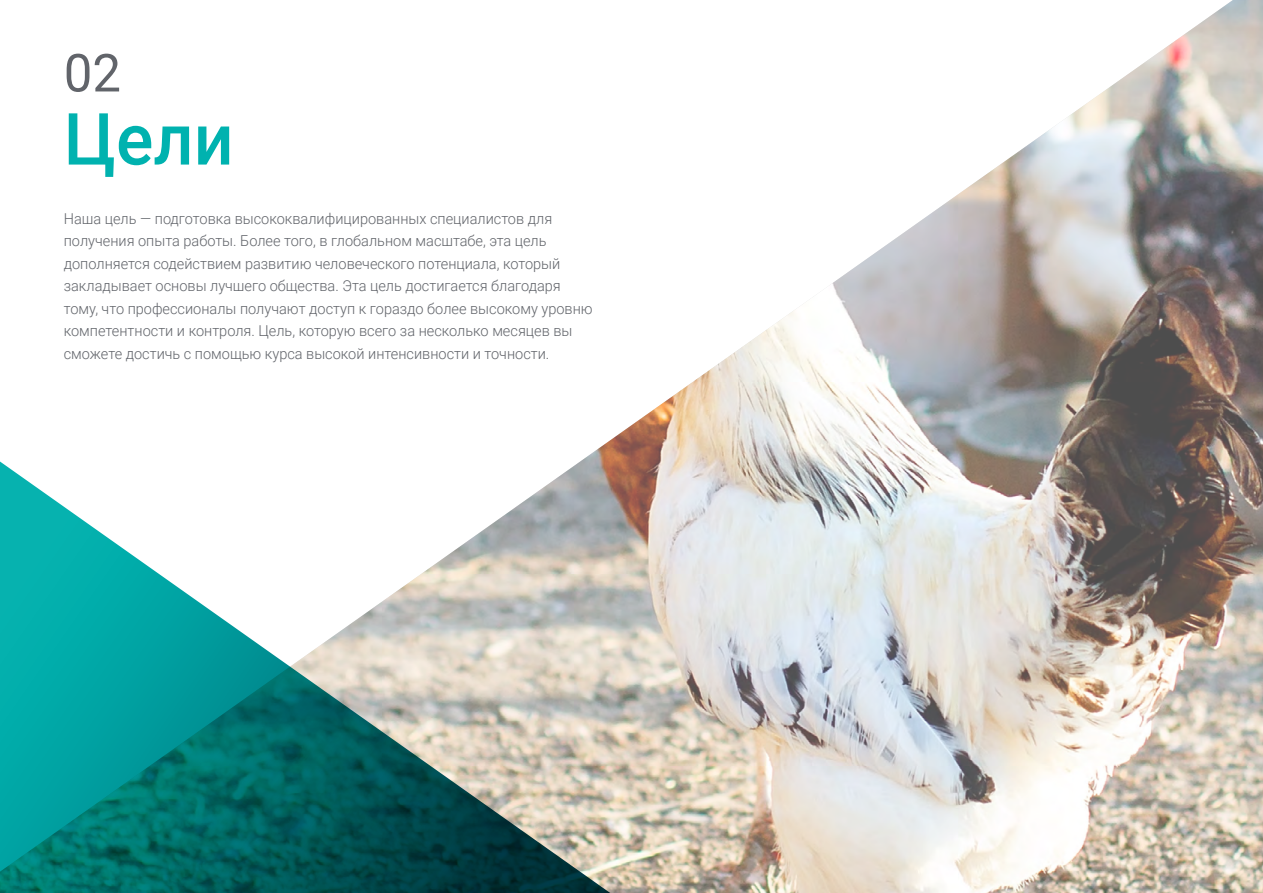
<style>
.page{position:relative;width:1263px;height:893px;background:#fff}
.page>*{position:absolute;margin:0;border:0;box-sizing:border-box;transform-origin:0 0}
.t1{font:500 72px "Roboto";color:#00b2af}
.t2{font:52.5px "Roboto";color:#61646a}
.t3{font:300 15px/22.5px "Roboto";color:#61646a}
</style>
<div class="page">
<img style="left:602px;top:0;width:661px;height:893px">
<svg style="left:0;top:446px;width:640px;height:447px"></svg>
<h2 class="t2" style="left:64px;top:36px;width:59px">02</h2>
<h1 class="t1" style="left:64px;top:89px;width:171px">Цели</h1>
<p class="t3" style="left:64px;top:207px;width:530px">Наша цель — подготовка высококвалифицированных специалистов для получения опыта работы. Более того, в глобальном масштабе, эта цель дополняется содействием развитию человеческого потенциала, который закладывает основы лучшего общества. Эта цель достигается благодаря тому, что профессионалы получают доступ к гораздо более высокому уровню компетентности и контроля. Цель, которую всего за несколько месяцев вы сможете достичь с помощью курса высокой интенсивности и точности.</p>
</div>
